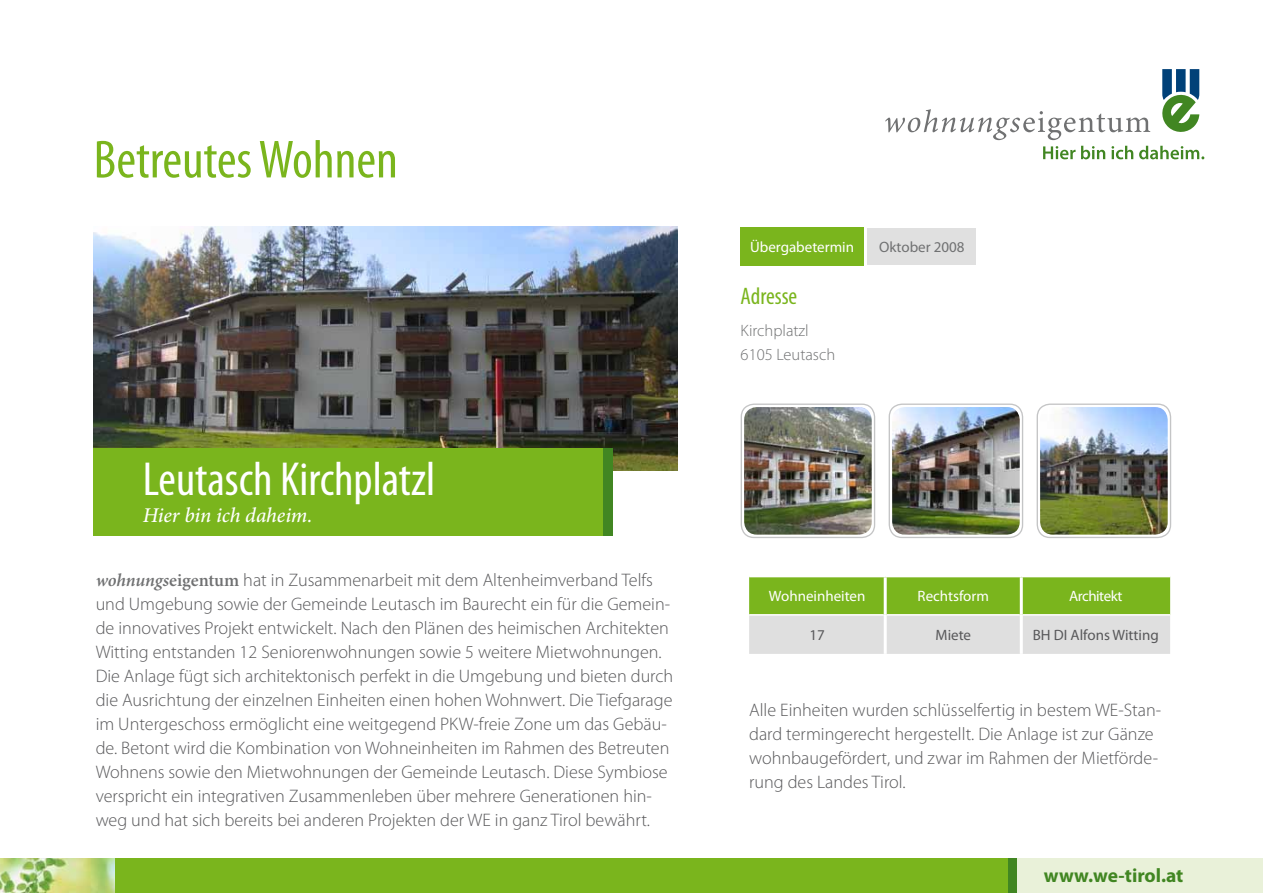
<style>
.page{position:relative;width:1263px;height:893px;background:#fff}
.page>*{position:absolute;margin:0;border:0;box-sizing:border-box;transform-origin:0 0}
.t1{font:condensed 54px "Myriad Pro";color:#7ab51d}
.t2{font:condensed 48px "Myriad Pro";color:#fff}
.t3{font:condensed 24px "Myriad Pro";color:#7ab51d}
.t4{font:italic 500 21px "Minion Pro";letter-spacing:-.01em;color:#fff}
.t5{font:700 19.5px "Myriad Pro";color:#418622}
.t6{font:300 18.15px/24px "Myriad Pro";color:#58585a}
.t7{font:300 16.5px/24px "Myriad Pro";color:#707172}
.t8{font:15px "Myriad Pro";color:#fff}
.t9{font:15px "Myriad Pro";color:#58585a}
.t10{font:15px "Myriad Pro";color:#707172}
.t11{font:15px "Myriad Pro";letter-spacing:-.03em;color:#fff}
.s1{font-family:"Minion Pro";font-weight:600;font-style:italic;color:#707172}
.s2{font-family:"Minion Pro";font-weight:600;color:#707172}
</style>
<div class="page">
<div style="left:996px;top:859px;width:267px;height:34px;background:#e9f1d9"></div>
<div style="left:113px;top:859px;width:899px;height:34px;background:#7ab51d"></div>
<img style="left:0;top:859px;width:115px;height:34px">
<div style="left:1008px;top:859px;width:9px;height:34px;background:#418622"></div>
<svg style="left:1043px;top:146px;width:32px;height:13px"></svg>
<svg style="left:1081px;top:146px;width:24px;height:13px"></svg>
<svg style="left:1111px;top:146px;width:22px;height:13px"></svg>
<svg style="left:1139px;top:146px;width:65px;height:13px"></svg>
<svg style="left:885px;top:109px;width:265px;height:31px"></svg>
<svg style="left:1162px;top:69px;width:37px;height:63px"></svg>
<img style="left:94px;top:227px;width:583px;height:244px">
<div style="left:94px;top:448px;width:514px;height:88px;background:#7ab51d"></div>
<div style="left:603px;top:448px;width:10px;height:88px;background:#418622"></div>
<div style="left:740px;top:227px;width:123px;height:38px;background:#7ab51d"></div>
<div style="left:868px;top:228px;width:108px;height:36px;background:#e0e0e0"></div>
<div style="left:741px;top:403px;width:134px;height:135px;border:1px solid #87888a;border-radius:13px"></div>
<img style="left:744px;top:407px;width:128px;height:128px">
<div style="left:889px;top:403px;width:134px;height:135px;border:1px solid #87888a;border-radius:13px"></div>
<img style="left:892px;top:407px;width:128px;height:128px">
<div style="left:1036px;top:403px;width:135px;height:135px;border:1px solid #87888a;border-radius:13px"></div>
<img style="left:1040px;top:407px;width:128px;height:128px">
<svg style="left:749px;top:577px;width:421px;height:77px;background:#adca80"></svg>
<hr style="left:749px;top:614px;width:135px;height:2px;background:#fff">
<hr style="left:887px;top:614px;width:133px;height:2px;background:#fff">
<hr style="left:1023px;top:614px;width:147px;height:2px;background:#fff">
<hr style="left:884px;top:577px;width:3px;height:38px;background:#fff">
<hr style="left:1020px;top:577px;width:3px;height:38px;background:#fff">
<hr style="left:884px;top:615px;width:3px;height:39px;background:#fff">
<hr style="left:1020px;top:615px;width:3px;height:39px;background:#fff">
<h1 class="t1" style="left:94px;top:127px;width:306px">Betreutes Wohnen</h1>
<h2 class="t2" style="left:143px;top:450px;width:294px">Leutasch Kirchplatzl</h2>
<p class="t4" style="left:143px;top:502px;width:171px">Hier bin ich daheim.</p>
<p class="t6" style="left:96px;top:569px;width:579px"><span class="s1">wohnungs</span><span class="s2">eigentum</span> hat in Zusammenarbeit mit dem Altenheimverband Telfs und Umgebung sowie der Gemeinde Leutasch im Baurecht ein für die Gemein&shy;de innovatives Projekt entwickelt. Nach den Plänen des heimischen Architekten Witting entstanden 12 Seniorenwohnungen sowie 5 weitere Mietwohnungen.<br>Die Anlage fügt sich architektonisch perfekt in die Umgebung und bieten durch die Ausrichtung der einzelnen Einheiten einen hohen Wohnwert. Die Tiefgarage im Untergeschoss ermöglicht eine weitgegend PKW-freie Zone um das Gebäu&shy;de. Betont wird die Kombination von Wohneinheiten im Rahmen des Betreuten Wohnens sowie den Mietwohnungen der Gemeinde Leutasch. Diese Symbiose verspricht ein integrativen Zusammenleben über mehrere Generationen hin&shy;weg und hat sich bereits bei anderen Projekten der WE in ganz Tirol bewährt.</p>
<p class="t8" style="left:750px;top:238px;width:105px">Übergabetermin</p>
<p class="t10" style="left:879px;top:238px;width:87px">Oktober 2008</p>
<h3 class="t3" style="left:741px;top:282px;width:58px">Adresse</h3>
<p class="t7" style="left:741px;top:319px;width:96px">Kirchplatzl<br>6105 Leutasch</p>
<p class="t8" style="left:769px;top:587px;width:98px">Wohneinheiten</p>
<p class="t8" style="left:917px;top:587px;width:73px">Rechtsform</p>
<p class="t11" style="left:1069px;top:587px;width:55px">Architekt</p>
<p class="t9" style="left:809px;top:626px;width:17px">17</p>
<p class="t9" style="left:935px;top:626px;width:37px">Miete</p>
<p class="t9" style="left:1033px;top:626px;width:127px">BH DI Alfons Witting</p>
<p class="t6" style="left:749px;top:698px;width:414px">Alle Einheiten wurden schlüsselfertig in bestem WE-Stan&shy;dard termingerecht hergestellt. Die Anlage ist zur Gänze wohnbaugefördert, und zwar im Rahmen der Mietförde&shy;rung des Landes Tirol.</p>
<p class="t5" style="left:1044px;top:863px;width:141px">www.we-tirol.at</p>
</div>
